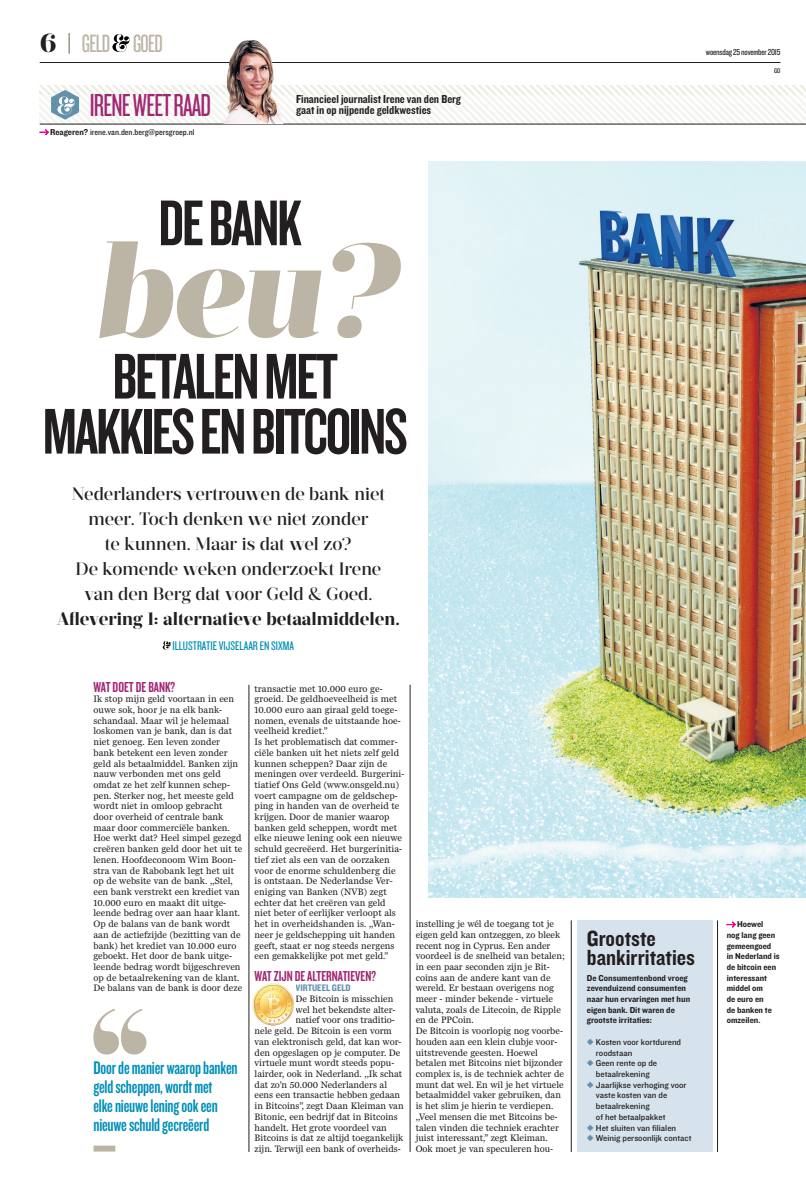
<style>
.page{position:relative;width:806px;height:1180px;background:#fff}
.page>*{position:absolute;margin:0;border:0;box-sizing:border-box;transform-origin:0 0}
.t1{font:italic 900 132.4px "Prumo Display";color:#bcb4a4}
.t2{font:67px/55px "Knockout 48 Featherweight";letter-spacing:-.03em;color:#231f20;text-align:center}
.t3{font:33px "Knockout 27 Junior Bantamwt";letter-spacing:-.025em;color:#a12773}
.t4{font:26px "Knockout 27 Junior Bantamwt";letter-spacing:-.025em;color:#bcb4a4}
.t5{font:22.7px/19px "Knockout 50 Welterweight";color:#231f20}
.t6{font:19px/19px "Knockout 48 Featherweight";letter-spacing:-.01em;color:#018fb8}
.t7{font:500 18px/25px "Prumo Display";color:#231f20;text-align:center}
.t8{font:700 18px "Prumo Display";color:#231f20}
.t9{font:15px "Knockout 48 Featherweight";color:#a12773}
.t10{font:13px "Knockout 28 Junior Feathrwt";color:#018fb8}
.t11{font:12px/11px "Knockout 50 Welterweight";color:#231f20}
.t12{font:9.8px "Knockout 50 Welterweight";color:#6390ab}
.t13{font:9.6px/10.7px "Miller Daily Two";letter-spacing:.005em;color:#231f20}
.t14{font:9px "Knockout 29 Junior Ltweight";letter-spacing:-.025em;color:#231f20}
.t15{font:8.9px/10.7px "Knockout 31 Junior Middlewt";color:#231f20}
.t16{font:8.9px/10.7px "Knockout 51 Middleweight";color:#231f20}
.t17{font:8.8px/10.7px "Knockout 51 Middleweight";color:#231f20}
.t18{font:8.8px "Knockout 30 Junior Welterwt";color:#231f20}
.t19{font:7px "Knockout 29 Junior Ltweight";color:#231f20}
.s1{font-family:"Prumo Display";font-weight:800;color:#231f20}
.s2{color:#80755f}
.s3{font-family:"Knockout 51 Middleweight"}
.s4{color:#6390ab}
</style>
<div class="page">
<div style="left:576px;top:920px;width:136px;height:231px;background:#d7e3ec"></div>
<hr style="left:40px;top:62px;width:740px;height:1px;background:#231f20">
<svg style="left:112px;top:34px;width:17px;height:18px"></svg>
<img style="left:428px;top:161px;width:377px;height:736px">
<svg style="left:163px;top:641px;width:8px;height:8px"></svg>
<svg style="left:40px;top:85px;width:765px;height:50px"></svg>
<img style="left:223px;top:40px;width:60px;height:84px">
<svg style="left:93px;top:1009px;width:53px;height:45px"></svg>
<div style="left:93px;top:1145px;width:22px;height:6px;background:#bcb4a4"></div>
<hr style="left:248px;top:684px;width:1px;height:467px;background:#231f20">
<hr style="left:409px;top:684px;width:1px;height:467px;background:#231f20">
<hr style="left:570px;top:920px;width:1px;height:231px;background:#231f20">
<hr style="left:717px;top:920px;width:1px;height:231px;background:#231f20">
<img style="left:252px;top:983px;width:42px;height:41px">
<svg style="left:726px;top:921px;width:8px;height:5px"></svg>
<h3 class="t4" style="left:40px;top:31px;width:125px"><span class="s1">6</span> <span class="s2">|</span> GELD GOED</h3>
<h3 class="t3" style="left:90px;top:89px;width:123px">IRENEWEETRAAD</h3>
<p class="t18" style="left:50px;top:128px;width:146px"><span class="s3">Reageren?</span> irene.van.den.berg@persgroep.nl</p>
<p class="t11" style="left:296px;top:94px;width:166px">Financieel journalist Irene van den Berg gaat in op nijpende geldkwesties</p>
<p class="t14" style="left:705px;top:48px;width:76px">woensdag25 november2015</p>
<p class="t19" style="left:773px;top:68px;width:8px">GO</p>
<h2 class="t2" style="left:158px;top:194px;width:145px">DEBANK</h2>
<h1 class="t1" style="left:97px;top:209px;width:306px">beu?</h1>
<h2 class="t2" style="left:43px;top:348px;width:366px">BETALENMET<br>MAKKIESENBITCOINS</h2>
<h3 class="t7" style="left:72px;top:481px;width:314px">Nederlanders vertrouwen de bank niet meer. Toch denken we niet zonder<br>te kunnen. Maar is dat wel zo?<br>De komende weken onderzoekt Irene van den Berg dat voor Geld &amp; Goed.</h3>
<h3 class="t8" style="left:57px;top:607px;width:344px">Aflevering 1: alternatieve betaalmiddelen.</h3>
<h3 class="t10" style="left:172px;top:639px;width:123px">ILLUSTRATIEVIJSELAAREN SIXMA</h3>
<h3 class="t9" style="left:93px;top:677px;width:83px">WATDOETDEBANK?</h3>
<p class="t13" style="left:93px;top:693px;width:150px">Ik stop mijn geld voortaan in een ouwe sok, hoor je na elk bank&shy;schandaal. Maar wil je helemaal loskomen van je bank, dan is dat niet genoeg. Een leven zonder bank betekent een leven zonder geld als betaalmiddel. Banken zijn nauw verbonden met ons geld omdat ze het zelf kunnen schep&shy;pen. Sterker nog, het meeste geld wordt niet in omloop gebracht door overheid of centrale bank maar door commerciële banken.<br>Hoe werkt dat? Heel simpel gezegd creëren banken geld door het uit te lenen. Hoofdeconoom Wim Boon&shy;stra van de Rabobank legt het uit op de website van de bank. ,,Stel, een bank verstrekt een krediet van<br>10.000 euro en maakt dit uitge&shy;leende bedrag over aan haar klant.<br>Op de balans van de bank wordt aan de actiefzijde (bezitting van de bank) het krediet van 10.000 euro geboekt. Het door de bank uitge&shy;leende bedrag wordt bijgeschreven op de betaalrekening van de klant.<br>De balans van de bank is door deze</p>
<p class="t13" style="left:254px;top:682px;width:151px">transactie met 10.000 euro ge&shy;groeid. De geldhoeveelheid is met<br>10.000 euro aan giraal geld toege&shy;nomen, evenals de uitstaande hoe&shy;veelheid krediet.”<br>Is het problematisch dat commer&shy;ciële banken uit het niets zelf geld kunnen scheppen? Daar zijn de meningen over verdeeld. Burgerini&shy;tiatief Ons Geld (www.onsgeld.nu) voert campagne om de geldschep&shy;ping in handen van de overheid te krijgen. Door de manier waarop banken geld scheppen, wordt met elke nieuwe lening ook een nieuwe schuld gecreëerd. Het burgerinitia&shy;tief ziet als een van de oorzaken voor de enorme schuldenberg die is ontstaan. De Nederlandse Ver&shy;eniging van Banken (NVB) zegt echter dat het creëren van geld niet beter of eerlijker verloopt als het in overheidshanden is. ,,Wan&shy;neer je geldschepping uit handen geeft, staat er nog steeds nergens een gemakkelijke pot met geld.”</p>
<h3 class="t9" style="left:254px;top:966px;width:123px">WATZIJN DEALTERNATIEVEN?</h3>
<p class="t12" style="left:295px;top:983px;width:57px">VIRTUEEL GELD</p>
<p class="t13" style="left:295px;top:993px;width:99px">De Bitcoin is misschien</p>
<p class="t13" style="left:295px;top:1003px;width:101px">wel het bekendste alter-</p>
<p class="t13" style="left:295px;top:1014px;width:101px">natief voor ons traditio-</p>
<p class="t13" style="left:254px;top:1025px;width:139px">nele geld. De Bitcoin is een vorm</p>
<p class="t13" style="left:254px;top:1036px;width:148px">van elektronisch geld, dat kan wor-</p>
<p class="t13" style="left:254px;top:1046px;width:147px">den opgeslagen op je computer. De</p>
<p class="t13" style="left:254px;top:1057px;width:141px">virtuele munt wordt steeds popu-</p>
<p class="t13" style="left:254px;top:1068px;width:149px">lairder, ook in Nederland. ,,Ik schat</p>
<p class="t13" style="left:254px;top:1078px;width:134px">dat zo’n 50.000 Nederlanders al</p>
<p class="t13" style="left:254px;top:1089px;width:147px">eens een transactie hebben gedaan</p>
<p class="t13" style="left:254px;top:1100px;width:150px">in Bitcoins”, zegt Daan Kleiman van</p>
<p class="t13" style="left:254px;top:1110px;width:145px">Bitonic, een bedrijf dat in Bitcoins</p>
<p class="t13" style="left:254px;top:1121px;width:133px">handelt. Het grote voordeel van</p>
<p class="t13" style="left:254px;top:1132px;width:150px">Bitcoins is dat ze altijd toegankelijk</p>
<p class="t13" style="left:254px;top:1143px;width:147px">zijn. Terwijl een bank of overheids-</p>
<h3 class="t6" style="left:93px;top:1057px;width:146px">Doordemanier waaropbanken geldscheppen, wordtmet elkenieuweleningookeen nieuweschuldgecreëerd</h3>
<p class="t13" style="left:415px;top:918px;width:151px">instelling je wél de toegang tot je eigen geld kan ontzeggen, zo bleek recent nog in Cyprus. Een ander voordeel is de snelheid van betalen; in een paar seconden zijn je Bit&shy;coins aan de andere kant van de wereld. Er bestaan overigens nog meer - minder bekende - virtuele valuta, zoals de Litecoin, de Ripple en de PPCoin.<br>De Bitcoin is voorlopig nog voorbe&shy;houden aan een klein clubje voor&shy;uitstrevende geesten. Hoewel betalen met Bitcoins niet bijzonder complex is, is de techniek achter de munt dat wel. En wil je het virtuele betaalmiddel vaker gebruiken, dan is het slim je hierin te verdiepen. ,,Veel mensen die met Bitcoins be&shy;talen vinden die techniek erachter juist interessant,” zegt Kleiman.<br>Ook moet je van speculeren hou-</p>
<h3 class="t5" style="left:586px;top:929px;width:110px">Grootste bankirritaties</h3>
<p class="t17" style="left:726px;top:919px;width:55px;text-indent:10px">Hoewel<br>nog lang geen gemeengoed in Nederland is de bitcoin een interessant middel om<br>de euro en<br>de banken te omzeilen.</p>
<p class="t16" style="left:586px;top:972px;width:105px">De Consumentenbond vroeg zevenduizend consumenten naar hun ervaringen met hun eigen bank. Dit waren de grootste irritaties:</p>
<p class="t15" style="left:595px;top:1036px;width:87px;text-indent:-9px"><span class="s4">◆</span> Kosten voor kortdurend roodstaan</p>
<p class="t15" style="left:586px;top:1058px;width:72px;text-align:center"><span class="s4">◆</span> Geen rente op de betaalrekening</p>
<p class="t15" style="left:595px;top:1079px;width:92px;text-indent:-9px"><span class="s4">◆</span> Jaarlijkse verhoging voor vaste kosten van de betaalrekening<br>of het betaalpakket</p>
<p class="t15" style="left:586px;top:1122px;width:91px"><span class="s4">◆</span> Het sluiten van filialen</p>
<p class="t15" style="left:586px;top:1132px;width:106px"><span class="s4">◆</span> Weinig persoonlijk contact</p>
</div>
